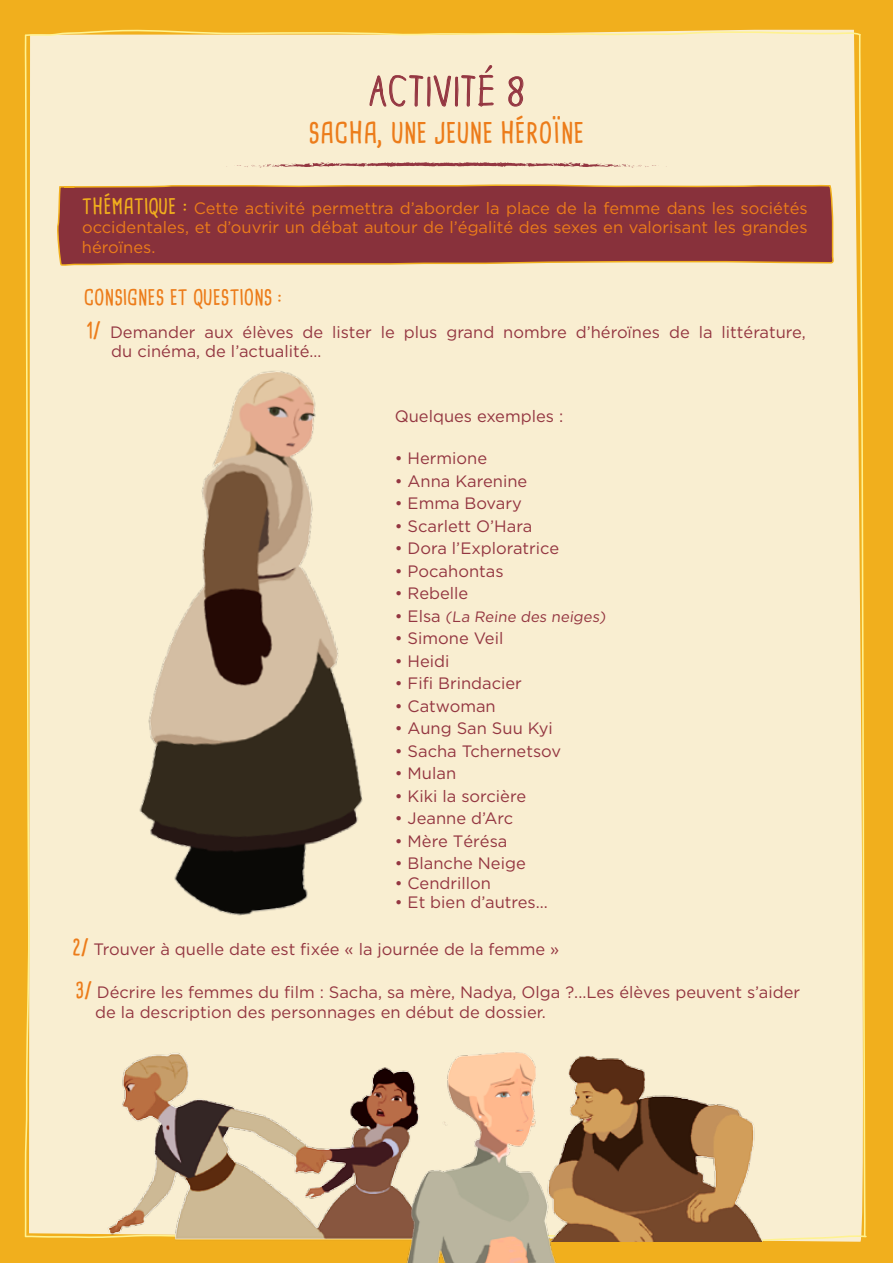
<style>
.page{position:relative;width:893px;height:1263px;background:#f1af1d}
.page>*{position:absolute;margin:0;border:0;box-sizing:border-box;transform-origin:0 0}
.t1{font:39.9px "DINSKICASUALCONDENSED";color:#943641}
.t2{font:700 27.75px "Cardenio Modern";color:#ec7c1a}
.t3{font:700 21px "Cardenio Modern";color:#ec7c1a}
.t4{font:16.5px/19.5px "Gotham";color:#943641}
.t5{font:16.5px/19.5px "Gotham";color:#ec7c1a;text-align:justify}
.t6{font:15px "Gotham";color:#943641}
.s1{font-family:"Cardenio Modern";font-weight:700;font-size:21px;color:#f1af1d}
.s2{font-family:"Cardenio Modern";font-weight:700;font-size:21px;color:#ec7c1a}
.s3{font-size:16.5px}
</style>
<div class="page">
<div style="left:24px;top:29px;width:843px;height:1213px;background:#f9eed1"></div>
<svg style="left:57px;top:184px;width:777px;height:82px;background:#913e40"></svg>
<img style="left:52px;top:343px;width:388px;height:608px">
<img style="left:49px;top:1040px;width:330px;height:202px">
<img style="left:559px;top:1036px;width:228px;height:206px">
<img style="left:379px;top:1018px;width:180px;height:245px">
<h1 class="t1" style="left:368px;top:72px;width:158px">ActivitE 8</h1>
<h2 class="t2" style="left:309px;top:114px;width:277px">SACHA, UNE JEUNE HÉROÏNE</h2>
<p class="t5" style="left:82px;top:198px;width:727px"><span class="s1">THÉMATIQUE :</span> Cette activité permettra d’aborder la place de la femme dans les sociétés occidentales, et d’ouvrir un débat autour de l’égalité des sexes en valorisant les grandes héroïnes.</p>
<p class="t3" style="left:84px;top:283px;width:200px">CONSIGNES ET QUESTIONS :</p>
<p class="t4" style="left:111px;top:322px;width:696px;text-indent:-25px"><span class="s2">1/</span> Demander aux élèves de lister le plus grand nombre d’héroïnes de la littérature, du cinéma, de l’actualité…</p>
<p class="t4" style="left:395px;top:406px;width:170px">Quelques exemples :</p>
<p class="t4" style="left:395px;top:448px;width:94px">• Hermione</p>
<p class="t4" style="left:395px;top:471px;width:134px">• Anna Karenine</p>
<p class="t4" style="left:395px;top:493px;width:129px">• Emma Bovary</p>
<p class="t4" style="left:395px;top:516px;width:139px">• Scarlett O’Hara</p>
<p class="t4" style="left:395px;top:538px;width:166px">• Dora l’Exploratrice</p>
<p class="t4" style="left:395px;top:561px;width:110px">• Pocahontas</p>
<p class="t4" style="left:395px;top:583px;width:75px">• Rebelle</p>
<p class="t6" style="left:395px;top:608px;width:214px"><span class="s3">• Elsa</span> (La Reine des neiges)</p>
<p class="t4" style="left:395px;top:628px;width:110px">• Simone Veil</p>
<p class="t4" style="left:395px;top:651px;width:56px">• Heidi</p>
<p class="t4" style="left:395px;top:673px;width:129px">• Fifi Brindacier</p>
<p class="t4" style="left:395px;top:696px;width:103px">• Catwoman</p>
<p class="t4" style="left:395px;top:718px;width:160px">• Aung San Suu Kyi</p>
<p class="t4" style="left:395px;top:741px;width:168px">• Sacha Tchernetsov</p>
<p class="t4" style="left:395px;top:763px;width:63px">• Mulan</p>
<p class="t4" style="left:395px;top:786px;width:133px">• Kiki la sorcière</p>
<p class="t4" style="left:395px;top:808px;width:120px">• Jeanne d’Arc</p>
<p class="t4" style="left:395px;top:831px;width:114px">• Mère Térésa</p>
<p class="t4" style="left:395px;top:853px;width:132px">• Blanche Neige</p>
<p class="t4" style="left:395px;top:873px;width:98px">• Cendrillon</p>
<p class="t4" style="left:395px;top:892px;width:155px">• Et bien d’autres...</p>
<p class="t4" style="left:72px;top:939px;width:488px"><span class="s2">2/</span> Trouver à quelle date est fixée « la journée de la femme »</p>
<p class="t4" style="left:95px;top:982px;width:707px;text-indent:-20px"><span class="s2">3/</span> Décrire les femmes du film : Sacha, sa mère, Nadya, Olga ?...Les élèves peuvent s’aider de la description des personnages en début de dossier.</p>
</div>
